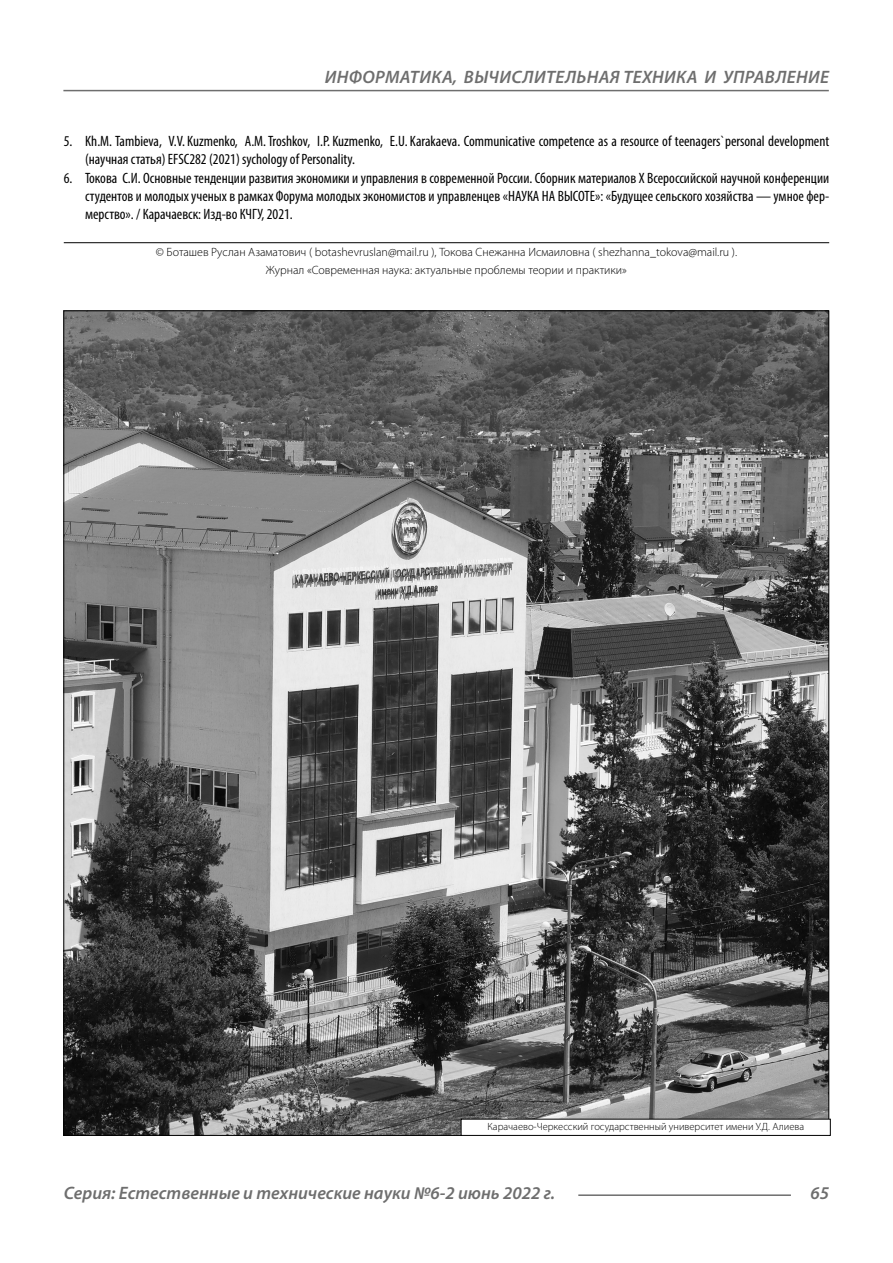
<style>
.page{position:relative;width:893px;height:1263px;background:#fff}
.page>*{position:absolute;margin:0;border:0;box-sizing:border-box;transform-origin:0 0}
.t1{font:italic 600 18px "Myriad Pro";color:#6e6e6e}
.t2{font:condensed 15px/18.3px "Myriad Pro";color:#000}
.Copy{font:300 12px/18.3px "Myriad Pro";color:#000;text-align:center}
.Author-doc{font:300 10.5px "Myriad Pro";color:#000}
</style>
<div class="page">
<hr style="left:64px;top:242px;width:765px;height:1px;background:#000">
<img style="left:65px;top:312px;width:762px;height:822px">
<div style="left:461px;top:1119px;width:369px;height:16px;background:#fff"></div>
<div style="left:461px;top:1119px;width:370px;height:17px;border:1px solid #000"></div>
<hr style="left:578px;top:1194px;width:213px;height:2px;background:#6e6e6e">
<hr style="left:63px;top:90px;width:766px;height:1px;background:#6e6e6e">
<p class="t1" style="left:325px;top:66px;width:25px">Информатика</p>
<p class="t1" style="left:453px;top:66px;width:48px">, вычислител</p>
<p class="t1" style="left:577px;top:66px;width:23px">ьная</p>
<p class="t1" style="left:623px;top:66px;width:12px">техника</p>
<p class="t1" style="left:705px;top:66px;width:31px">и управление</p>
<p class="t2" style="left:85px;top:132px;width:746px;text-indent:-21px">5. Kh.M. Tambieva, V.V. Kuzmenko, A.M.Troshkov, I.P. Kuzmenko, E.U. Karakaeva. Communicative competence as a resource of teenagers`personal development (научная статья) EFSC282 (2021) sychology of Personality.</p>
<p class="t2" style="left:85px;top:168px;width:746px;text-align:justify;text-indent:-21px">6. Токова С.И. Основные тенденции развития экономики и управления в современной России. Сборник материалов X Всероссийской научной конференции студентов и молодых ученых в рамках Форума молодых экономистов и управленцев «НАУКА НА ВЫСОТЕ»: «Будущее сельского хозяйства — умное фер&shy;мерство». / Карачаевск: Изд-во КЧГУ, 2021.</p>
<p class="Copy" style="left:156px;top:243px;width:583px">© Боташев Руслан Азаматович ( botashevruslan@mail.ru ), Токова Снежанна Исмаиловна ( shezhanna_tokova@mail.ru ).<br>Журнал «Современная наука: актуальные проблемы теории и практики»</p>
<p class="Author-doc" style="left:487px;top:1120px;width:318px">Карачаево-Черкесский государственный университет имени У.Д. Алиева</p>
<p class="t1" style="left:64px;top:1182px;width:493px">Серия: Естественные и технические науки №6-2 июнь 2022 г.</p>
<p class="t1" style="left:810px;top:1182px;width:20px">65</p>
</div>
